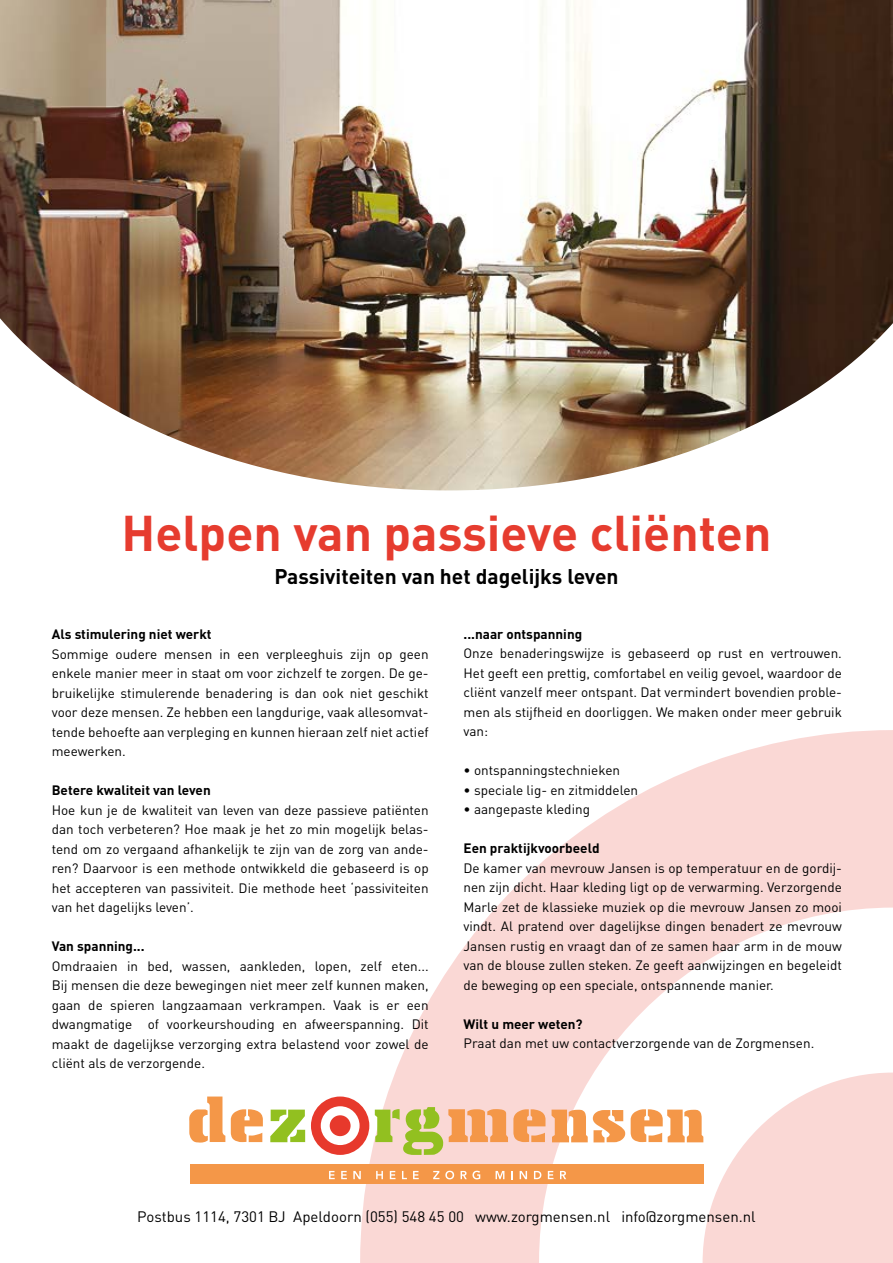
<style>
.page{position:relative;width:893px;height:1263px;background:#fff}
.page>*{position:absolute;margin:0;border:0;box-sizing:border-box;transform-origin:0 0}
.t1{font:700 49.5px "DIN";color:#e63c2f}
.t2{font:700 21px "DIN";color:#000}
.t3{font:15px "DIN";color:#000}
.t4{font:13.5px/19.5px "DIN";color:#000;text-align:justify}
.t5{font:700 13.5px "DIN";color:#000}
</style>
<div class="page">
<svg style="left:360px;top:730px;width:533px;height:533px;fill:#fad8d5"></svg>
<svg style="left:539px;top:907px;width:354px;height:356px"></svg>
<div style="left:190px;top:1164px;width:514px;height:20px;background:#f49748"></div>
<svg style="left:329px;top:1171px;width:6px;height:8px"></svg>
<svg style="left:341px;top:1171px;width:6px;height:8px"></svg>
<svg style="left:353px;top:1171px;width:8px;height:8px"></svg>
<svg style="left:376px;top:1171px;width:7px;height:8px"></svg>
<svg style="left:390px;top:1171px;width:5px;height:8px"></svg>
<svg style="left:402px;top:1171px;width:5px;height:8px"></svg>
<svg style="left:413px;top:1171px;width:6px;height:8px"></svg>
<svg style="left:433px;top:1171px;width:6px;height:8px"></svg>
<svg style="left:445px;top:1171px;width:9px;height:8px"></svg>
<svg style="left:461px;top:1171px;width:19px;height:8px"></svg>
<svg style="left:496px;top:1171px;width:8px;height:8px"></svg>
<svg style="left:511px;top:1171px;width:2px;height:8px"></svg>
<svg style="left:520px;top:1171px;width:7px;height:8px"></svg>
<svg style="left:534px;top:1171px;width:7px;height:8px"></svg>
<svg style="left:548px;top:1171px;width:5px;height:8px"></svg>
<svg style="left:560px;top:1171px;width:6px;height:8px"></svg>
<svg style="left:189px;top:1096px;width:36px;height:46px"></svg>
<svg style="left:231px;top:1109px;width:32px;height:33px"></svg>
<svg style="left:270px;top:1109px;width:35px;height:33px"></svg>
<svg style="left:375px;top:1107px;width:170px;height:48px;background:#e2c188"></svg>
<svg style="left:552px;top:1109px;width:73px;height:33px"></svg>
<svg style="left:631px;top:1072px;width:262px;height:191px"></svg>
<div style="left:311px;top:1096px;width:58px;height:59px;background:#e7392c;border-radius:50%"></div>
<div style="left:321px;top:1106px;width:39px;height:39px;background:#fff;border-radius:50%"></div>
<div style="left:330px;top:1115px;width:21px;height:21px;background:#e7392c;border-radius:50%"></div>
<img style="left:0;top:0;width:893px;height:490px">
<h1 class="t1" style="left:122px;top:501px;width:651px">Helpen van passieve cliënten</h1>
<h2 class="t2" style="left:274px;top:563px;width:346px">Passiviteiten van het dagelijks leven</h2>
<p class="t5" style="left:52px;top:625px;width:161px">Als stimulering niet werkt</p>
<p class="t4" style="left:52px;top:644px;width:378px">Sommige oudere mensen in een verpleeghuis zijn op geen enkele manier meer in staat om voor zichzelf te zorgen. De ge&shy;bruikelijke stimulerende benadering is dan ook niet geschikt voor deze mensen. Ze hebben een langdurige, vaak allesomvat&shy;tende behoefte aan verpleging en kunnen hieraan zelf niet actief meewerken.</p>
<p class="t5" style="left:52px;top:781px;width:161px">Betere kwaliteit van leven</p>
<p class="t4" style="left:52px;top:800px;width:378px">Hoe kun je de kwaliteit van leven van deze passieve patiënten dan toch verbeteren? Hoe maak je het zo min mogelijk belas&shy;tend om zo vergaand afhankelijk te zijn van de zorg van ande&shy;ren? Daarvoor is een methode ontwikkeld die gebaseerd is op het accepteren van passiviteit. Die methode heet ‘passiviteiten van het dagelijks leven’.</p>
<p class="t5" style="left:52px;top:937px;width:94px">Van spanning...</p>
<p class="t4" style="left:52px;top:956px;width:378px">Omdraaien in bed, wassen, aankleden, lopen, zelf eten...<br>Bij mensen die deze bewegingen niet meer zelf kunnen maken, gaan de spieren langzaamaan verkrampen. Vaak is er een dwangmatige of voorkeurshouding en afweerspanning. Dit maakt de dagelijkse verzorging extra belastend voor zowel de cliënt als de verzorgende.</p>
<p class="t5" style="left:463px;top:625px;width:120px">...naar ontspanning</p>
<p class="t4" style="left:463px;top:644px;width:380px">Onze benaderingswijze is gebaseerd op rust en vertrouwen.<br>Het geeft een prettig, comfortabel en veilig gevoel, waardoor de cliënt vanzelf meer ontspant. Dat vermindert bovendien proble&shy;men als stijfheid en doorliggen. We maken onder meer gebruik van:</p>
<p class="t4" style="left:463px;top:760px;width:158px">• ontspanningstechnieken</p>
<p class="t4" style="left:463px;top:780px;width:176px">• speciale lig- en zitmiddelen</p>
<p class="t4" style="left:463px;top:799px;width:128px">• aangepaste kleding</p>
<p class="t5" style="left:463px;top:840px;width:138px">Een praktijkvoorbeeld</p>
<p class="t4" style="left:463px;top:858px;width:380px">De kamer van mevrouw Jansen is op temperatuur en de gordij&shy;nen zijn dicht. Haar kleding ligt op de verwarming. Verzorgende Marle zet de klassieke muziek op die mevrouw Jansen zo mooi vindt. Al pratend over dagelijkse dingen benadert ze mevrouw Jansen rustig en vraagt dan of ze samen haar arm in de mouw van de blouse zullen steken. Ze geeft aanwijzingen en begeleidt de beweging op een speciale, ontspannende manier.</p>
<p class="t5" style="left:463px;top:1015px;width:121px">Wilt u meer weten?</p>
<p class="t4" style="left:463px;top:1033px;width:352px">Praat dan met uw contactverzorgende van de Zorgmensen.</p>
<p class="t3" style="left:137px;top:1207px;width:620px">Postbus 1114, 7301 BJ Apeldoorn (055) 548 45 00 www.zorgmensen.nl info@zorgmensen.nl</p>
</div>
